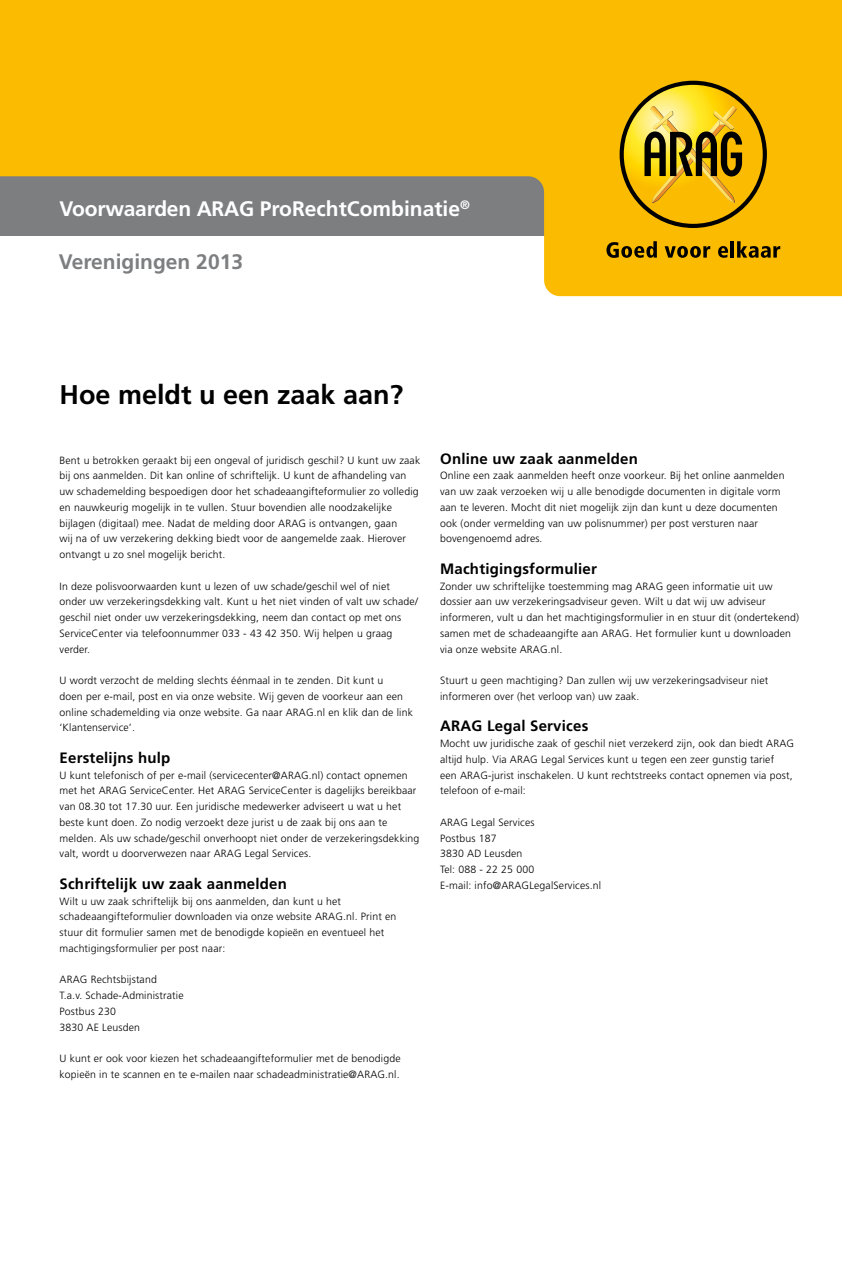
<style>
.page{position:relative;width:842px;height:1263px;background:#fff}
.page>*{position:absolute;margin:0;border:0;box-sizing:border-box;transform-origin:0 0}
.t1{font:700 27px "Frutiger";color:#000}
.t2{font:700 21px "Frutiger";color:#fff}
.t3{font:700 21px "Frutiger";color:#7d7e80}
.t4{font:700 15px "Frutiger";letter-spacing:.015em;color:#000}
.t5{font:300 10.5px/15.8px "Frutiger";letter-spacing:.015em;color:#000}
</style>
<div class="page">
<svg style="left:0;top:0;width:842px;height:296px;fill:#fabb00"></svg>
<svg style="left:620px;top:81px;width:147px;height:147px"></svg>
<svg style="left:606px;top:241px;width:51px;height:17px"></svg>
<svg style="left:665px;top:246px;width:45px;height:12px"></svg>
<svg style="left:718px;top:246px;width:10px;height:12px"></svg>
<hr style="left:731px;top:241px;width:3px;height:17px;background:#000">
<svg style="left:737px;top:241px;width:43px;height:17px"></svg>
<h2 class="t2" style="left:60px;top:197px;width:412px">Voorwaarden ARAG ProRechtCombinatie<sup>®</sup></h2>
<h2 class="t3" style="left:59px;top:249px;width:186px">Verenigingen 2013</h2>
<h1 class="t1" style="left:60px;top:379px;width:345px">Hoe meldt u een zaak aan?</h1>
<p class="t5" style="left:60px;top:452px;width:362px">Bent u betrokken geraakt bij een ongeval of juridisch geschil? U kunt uw zaak bij ons aanmelden. Dit kan online of schriftelijk. U kunt de afhandeling van uw schademelding bespoedigen door het schadeaangifteformulier zo volledig en nauwkeurig mogelijk in te vullen. Stuur bovendien alle noodzakelijke bijlagen (digitaal) mee. Nadat de melding door ARAG is ontvangen, gaan<br>wij na of uw verzekering dekking biedt voor de aangemelde zaak. Hierover ontvangt u zo snel mogelijk bericht.</p>
<p class="t5" style="left:60px;top:578px;width:360px">In deze polisvoorwaarden kunt u lezen of uw schade/geschil wel of niet onder uw verzekeringsdekking valt. Kunt u het niet vinden of valt uw schade/ geschil niet onder uw verzekeringsdekking, neem dan contact op met ons ServiceCenter via telefoonnummer 033 - 43 42 350. Wij helpen u graag verder.</p>
<p class="t5" style="left:60px;top:673px;width:355px">U wordt verzocht de melding slechts éénmaal in te zenden. Dit kunt u<br>doen per e-mail, post en via onze website. Wij geven de voorkeur aan een online schademelding via onze website. Ga naar ARAG.nl en klik dan de link ‘Klantenservice’.</p>
<h3 class="t4" style="left:60px;top:749px;width:112px">Eerstelijns hulp</h3>
<p class="t5" style="left:60px;top:767px;width:361px">U kunt telefonisch of per e-mail (servicecenter@ARAG.nl) contact opnemen met het ARAG ServiceCenter. Het ARAG ServiceCenter is dagelijks bereikbaar van 08.30 tot 17.30 uur. Een juridische medewerker adviseert u wat u het beste kunt doen. Zo nodig verzoekt deze jurist u de zaak bij ons aan te melden. Als uw schade/geschil onverhoopt niet onder de verzekeringsdekking valt, wordt u doorverwezen naar ARAG Legal Services.</p>
<h3 class="t4" style="left:60px;top:875px;width:229px">Schriftelijk uw zaak aanmelden</h3>
<p class="t5" style="left:60px;top:893px;width:338px">Wilt u uw zaak schriftelijk bij ons aanmelden, dan kunt u het schadeaangifteformulier downloaden via onze website ARAG.nl. Print en stuur dit formulier samen met de benodigde kopieën en eventueel het machtigingsformulier per post naar:</p>
<p class="t5" style="left:60px;top:972px;width:126px">ARAG Rechtsbijstand<br>T.a.v. Schade-Administratie<br>Postbus 230<br>3830 AE Leusden</p>
<p class="t5" style="left:60px;top:1051px;width:343px">U kunt er ook voor kiezen het schadeaangifteformulier met de benodigde kopieën in te scannen en te e-mailen naar schadeadministratie@ARAG.nl.</p>
<h3 class="t4" style="left:440px;top:449px;width:199px">Online uw zaak aanmelden</h3>
<p class="t5" style="left:440px;top:468px;width:346px">Online een zaak aanmelden heeft onze voorkeur. Bij het online aanmelden van uw zaak verzoeken wij u alle benodigde documenten in digitale vorm aan te leveren. Mocht dit niet mogelijk zijn dan kunt u deze documenten ook (onder vermelding van uw polisnummer) per post versturen naar bovengenoemd adres.</p>
<h3 class="t4" style="left:440px;top:560px;width:158px">Machtigingsformulier</h3>
<p class="t5" style="left:440px;top:578px;width:360px">Zonder uw schriftelijke toestemming mag ARAG geen informatie uit uw dossier aan uw verzekeringsadviseur geven. Wilt u dat wij uw adviseur informeren, vult u dan het machtigingsformulier in en stuur dit (ondertekend) samen met de schadeaangifte aan ARAG. Het formulier kunt u downloaden via onze website ARAG.nl.</p>
<p class="t5" style="left:440px;top:673px;width:330px">Stuurt u geen machtiging? Dan zullen wij uw verzekeringsadviseur niet informeren over (het verloop van) uw zaak.</p>
<h3 class="t4" style="left:440px;top:717px;width:150px">ARAG Legal Services</h3>
<p class="t5" style="left:440px;top:736px;width:355px">Mocht uw juridische zaak of geschil niet verzekerd zijn, ook dan biedt ARAG altijd hulp. Via ARAG Legal Services kunt u tegen een zeer gunstig tarief<br>een ARAG-jurist inschakelen. U kunt rechtstreeks contact opnemen via post, telefoon of e-mail:</p>
<p class="t5" style="left:440px;top:814px;width:163px">ARAG Legal Services<br>Postbus 187<br>3830 AD Leusden<br>Tel: 088 - 22 25 000<br>E-mail: info@ARAGLegalServices.nl</p>
</div>
